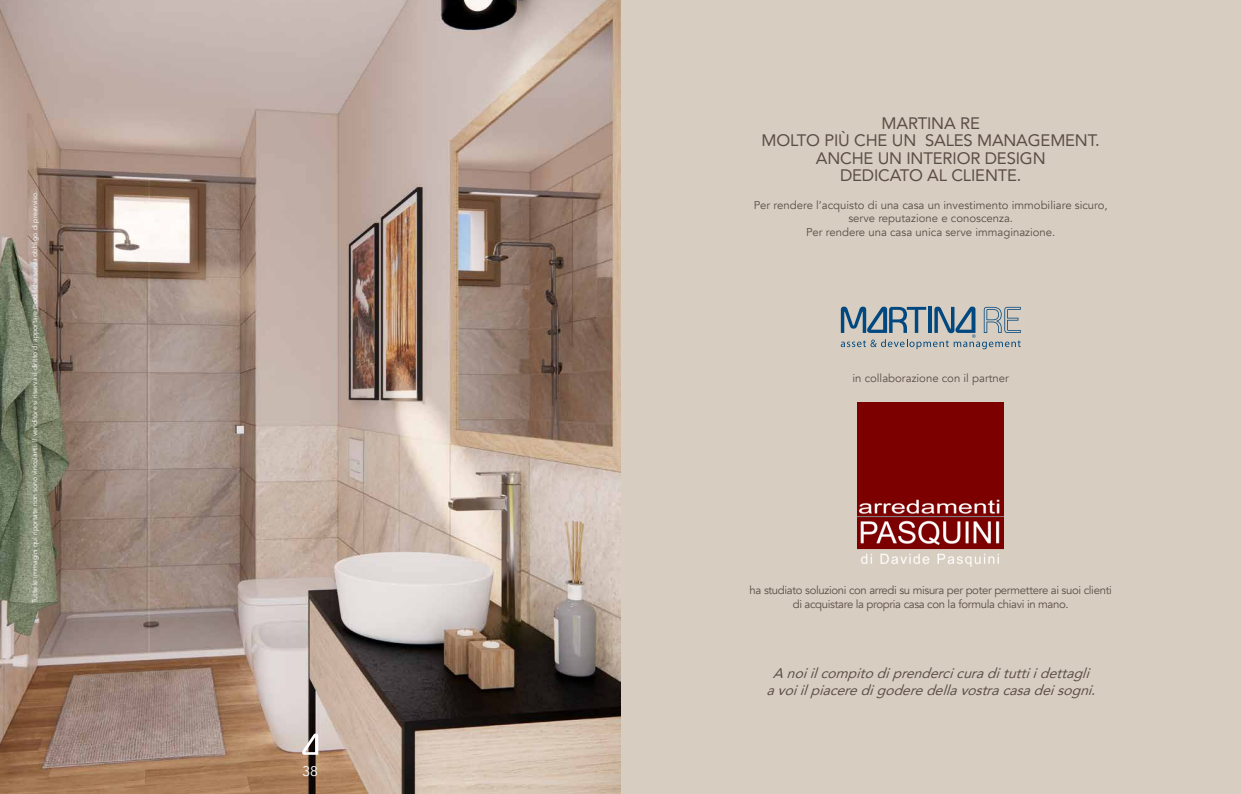
<style>
.page{position:relative;width:1241px;height:794px;background:#fff}
.page>*{position:absolute;margin:0;border:0;box-sizing:border-box;transform-origin:0 0}
.t1{font:16.62px/17.5px "Avenir";letter-spacing:-.01em;color:#5c4e47;text-align:center}
.t2{font:italic 14px/16.8px "Avenir";color:#5c4e47;text-align:center}
.t3{font:14px "Avenir";color:#fff}
.t4{font:11.38px/13.7px "Avenir";color:#5c4e47;text-align:center}
.t5{font:11.38px/13.7px "Avenir";letter-spacing:-.03em;color:#5c4e47;text-align:center}
.t6{font:7px "Avenir";color:#fff}
</style>
<div class="page">
<img style="left:0;top:0;width:620px;height:794px">
<svg style="left:302px;top:733px;width:16px;height:22px"></svg>
<div style="left:621px;top:0;width:619px;height:794px;background:#d7cdc0"></div>
<svg style="left:840px;top:306px;width:180px;height:43px"></svg>
<img style="left:857px;top:402px;width:146px;height:165px">
<hr style="left:620px;top:0;width:1px;height:794px;background:#ededed">
<p class="t6" style="left:31px;top:603px;width:413px;rotate:-90deg">Tutte le immagini qui riportate non sono vincolanti. Il venditore si riserva il diritto di apportare modifiche senza obbligo di preavviso.</p>
<p class="t3" style="left:302px;top:762px;width:17px">38</p>
<h1 class="t1" style="left:761px;top:114px;width:340px">MARTINA RE<br>MOLTO PIÙ CHE UN SALES MANAGEMENT.<br>ANCHE UN INTERIOR DESIGN<br>DEDICATO AL CLIENTE.</h1>
<p class="t4" style="left:753px;top:198px;width:355px">Per rendere l’acquisto di una casa un investimento immobiliare sicuro, serve reputazione e conoscenza.<br>Per rendere una casa unica serve immaginazione.</p>
<p class="t4" style="left:852px;top:371px;width:158px">in collaborazione con il partner</p>
<p class="t5" style="left:749px;top:584px;width:363px">ha studiato soluzioni con arredi su misura per poter permettere ai suoi clienti di acquistare la propria casa con la formula chiavi in mano.</p>
<p class="t2" style="left:766px;top:665px;width:333px">A noi il compito di prenderci cura di tutti i dettagli a voi il piacere di godere della vostra casa dei sogni.</p>
</div>
